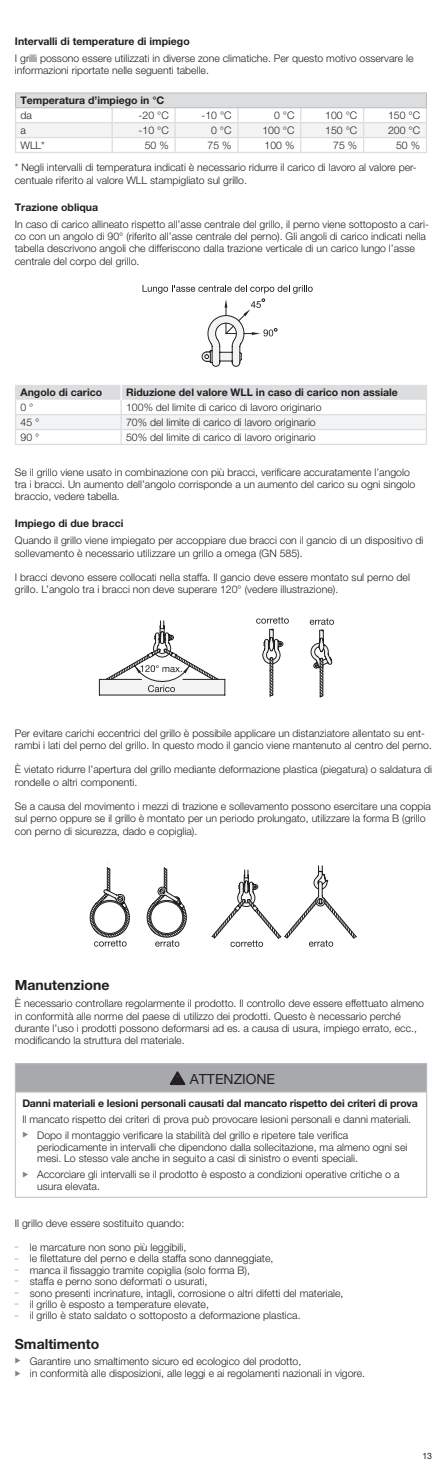
<style>
.page{position:relative;width:447px;height:1474px;background:#fff}
.page>*{position:absolute;margin:0;border:0;box-sizing:border-box;transform-origin:0 0}
.t1{font:700 14px "Helvetica Neue LT Pro";color:#231f20}
.t2{font:14px "Helvetica Neue LT Pro";color:#231f20}
.t3{font:300 10.5px/12.2px "Helvetica Neue LT Pro";color:#231f20}
.t4{font:700 10.5px "Helvetica Neue LT Pro";color:#231f20}
.t5{font:8.75px "Helvetica Neue LT Pro";color:#231f20}
</style>
<div class="page">
<hr style="left:15px;top:152px;width:97px;height:1px;background:#dcdddf">
<hr style="left:112px;top:152px;width:63px;height:1px;background:#dcdddf">
<hr style="left:175px;top:152px;width:63px;height:1px;background:#dcdddf">
<hr style="left:238px;top:152px;width:62px;height:1px;background:#dcdddf">
<hr style="left:300px;top:152px;width:63px;height:1px;background:#dcdddf">
<hr style="left:363px;top:152px;width:64px;height:1px;background:#dcdddf">
<svg style="left:15px;top:93px;width:412px;height:59px"></svg>
<hr style="left:112px;top:93px;width:63px;height:1px;background:#bcbdc0">
<hr style="left:175px;top:93px;width:63px;height:1px;background:#bcbdc0">
<hr style="left:238px;top:93px;width:62px;height:1px;background:#bcbdc0">
<hr style="left:300px;top:93px;width:63px;height:1px;background:#bcbdc0">
<hr style="left:363px;top:93px;width:63px;height:1px;background:#bcbdc0">
<hr style="left:15px;top:107px;width:97px;height:1px;background:#bcbdc0">
<hr style="left:112px;top:107px;width:63px;height:1px;background:#bcbdc0">
<hr style="left:175px;top:107px;width:63px;height:1px;background:#bcbdc0">
<hr style="left:238px;top:107px;width:62px;height:1px;background:#bcbdc0">
<hr style="left:300px;top:107px;width:63px;height:1px;background:#bcbdc0">
<hr style="left:363px;top:107px;width:63px;height:1px;background:#bcbdc0">
<svg style="left:142px;top:285px;width:170px;height:82px"></svg>
<hr style="left:15px;top:444px;width:106px;height:1px;background:#dcdddf">
<hr style="left:121px;top:444px;width:306px;height:1px;background:#dcdddf">
<svg style="left:15px;top:385px;width:412px;height:59px"></svg>
<svg style="left:98px;top:617px;width:236px;height:80px"></svg>
<svg style="left:89px;top:865px;width:268px;height:81px"></svg>
<div style="left:15px;top:1063px;width:411px;height:29px;background:#a8a9ad"></div>
<hr style="left:15px;top:1092px;width:1px;height:104px;background:#bcbdc0">
<hr style="left:426px;top:1092px;width:1px;height:104px;background:#bcbdc0">
<hr style="left:15px;top:1196px;width:412px;height:1px;background:#bcbdc0">
<hr style="left:15px;top:1063px;width:412px;height:1px;background:#bcbdc0">
<svg style="left:15px;top:1064px;width:1px;height:27px"></svg>
<svg style="left:426px;top:1064px;width:1px;height:27px"></svg>
<hr style="left:15px;top:1091px;width:412px;height:1px;background:#bcbdc0">
<svg style="left:170px;top:1071px;width:15px;height:13px"></svg>
<p class="t4" style="left:15px;top:34px;width:176px">Intervalli di temperature di impiego</p>
<p class="t3" style="left:15px;top:52px;width:400px">I grilli possono essere utilizzati in diverse zone climatiche. Per questo motivo osservare le informazioni riportate nelle seguenti tabelle.</p>
<p class="t4" style="left:20px;top:94px;width:145px">Temperatura d’impiego in °C</p>
<p class="t3" style="left:20px;top:109px;width:13px">da</p>
<p class="t3" style="left:138px;top:109px;width:32px">-20 °C</p>
<p class="t3" style="left:201px;top:109px;width:32px">-10 °C</p>
<p class="t3" style="left:274px;top:109px;width:22px">0 °C</p>
<p class="t3" style="left:325px;top:109px;width:34px">100 °C</p>
<p class="t3" style="left:388px;top:109px;width:34px">150 °C</p>
<p class="t3" style="left:20px;top:124px;width:7px">a</p>
<p class="t3" style="left:138px;top:124px;width:32px">-10 °C</p>
<p class="t3" style="left:211px;top:124px;width:22px">0 °C</p>
<p class="t3" style="left:262px;top:124px;width:34px">100 °C</p>
<p class="t3" style="left:325px;top:124px;width:34px">150 °C</p>
<p class="t3" style="left:388px;top:124px;width:34px">200 °C</p>
<p class="t3" style="left:20px;top:139px;width:26px">WLL*</p>
<p class="t3" style="left:145px;top:139px;width:25px">50 %</p>
<p class="t3" style="left:207px;top:139px;width:25px">75 %</p>
<p class="t3" style="left:264px;top:139px;width:31px">100 %</p>
<p class="t3" style="left:333px;top:139px;width:25px">75 %</p>
<p class="t3" style="left:15px;top:133px;width:406px;line-height:22.6px;text-indent:381px">50 % * Negli intervalli di temperatura indicati è necessario ridurre il carico di lavoro al valore per-</p>
<p class="t3" style="left:15px;top:173px;width:233px">centuale riferito al valore WLL stampigliato sul grillo.</p>
<p class="t4" style="left:15px;top:200px;width:85px">Trazione obliqua</p>
<p class="t3" style="left:15px;top:218px;width:415px">In caso di carico allineato rispetto all’asse centrale del grillo, il perno viene sottoposto a cari&shy;co con un angolo di 90° (riferito all’asse centrale del perno). Gli angoli di carico indicati nella tabella descrivono angoli che differiscono dalla trazione verticale di un carico lungo l’asse centrale del corpo del grillo.</p>
<p class="t4" style="left:20px;top:386px;width:83px">Angolo di carico</p>
<p class="t4" style="left:126px;top:386px;width:273px">Riduzione del valore WLL in caso di carico non assiale</p>
<p class="t3" style="left:20px;top:400px;width:14px">0 °</p>
<p class="t3" style="left:126px;top:400px;width:197px">100% del limite di carico di lavoro originario</p>
<p class="t3" style="left:20px;top:416px;width:20px">45 °</p>
<p class="t3" style="left:126px;top:416px;width:191px">70% del limite di carico di lavoro originario</p>
<p class="t3" style="left:20px;top:430px;width:20px">90 °</p>
<p class="t3" style="left:126px;top:430px;width:191px">50% del limite di carico di lavoro originario</p>
<p class="t3" style="left:15px;top:465px;width:402px">Se il grillo viene usato in combinazione con più bracci, verificare accuratamente l’angolo tra i bracci. Un aumento dell’angolo corrisponde a un aumento del carico su ogni singolo braccio, vedere tabella.</p>
<p class="t4" style="left:15px;top:517px;width:110px">Impiego di due bracci</p>
<p class="t3" style="left:15px;top:534px;width:410px">Quando il grillo viene impiegato per accoppiare due bracci con il gancio di un dispositivo di sollevamento è necessario utilizzare un grillo a omega (GN 585).</p>
<p class="t3" style="left:15px;top:571px;width:396px">I bracci devono essere collocati nella staffa. Il gancio deve essere montato sul perno del grillo. L’angolo tra i bracci non deve superare 120° (vedere illustrazione).</p>
<p class="t3" style="left:15px;top:726px;width:418px">Per evitare carichi eccentrici del grillo è possibile applicare un distanziatore allentato su ent&shy;rambi i lati del perno del grillo. In questo modo il gancio viene mantenuto al centro del perno.</p>
<p class="t3" style="left:15px;top:763px;width:418px">È vietato ridurre l’apertura del grillo mediante deformazione plastica (piegatura) o saldatura di rondelle o altri componenti.</p>
<p class="t3" style="left:15px;top:800px;width:417px">Se a causa del movimento i mezzi di trazione e sollevamento possono esercitare una coppia sul perno oppure se il grillo è montato per un periodo prolungato, utilizzare la forma B (grillo con perno di sicurezza, dado e copiglia).</p>
<h1 class="t1" style="left:15px;top:976px;width:96px">Manutenzione</h1>
<p class="t3" style="left:15px;top:997px;width:410px">È necessario controllare regolarmente il prodotto. Il controllo deve essere effettuato almeno in conformità alle norme del paese di utilizzo dei prodotti. Questo è necessario perché durante l’uso i prodotti possono deformarsi ad es. a causa di usura, impiego errato, ecc., modificando la struttura del materiale.</p>
<h1 class="t2" style="left:190px;top:1071px;width:87px">ATTENZIONE</h1>
<p class="t4" style="left:22px;top:1096px;width:397px">Danni materiali e lesioni personali causati dal mancato rispetto dei criteri di prova</p>
<p class="t3" style="left:37px;top:1110px;width:375px;line-height:16.3px;text-indent:-15px">Il mancato rispetto dei criteri di prova può provocare lesioni personali e danni materiali.<br>Dopo il montaggio verificare la stabilità del grillo e ripetere tale verifica</p>
<p class="t3" style="left:37px;top:1140px;width:371px;line-height:11.4px">periodicamente in intervalli che dipendono dalla sollecitazione, ma almeno ogni sei mesi. Lo stesso vale anche in seguito a casi di sinistro o eventi speciali.</p>
<p class="t3" style="left:37px;top:1168px;width:363px;line-height:11.4px">Accorciare gli intervalli se il prodotto è esposto a condizioni operative critiche o a usura elevata.</p>
<p class="t3" style="left:15px;top:1217px;width:171px">Il grillo deve essere sostituito quando:</p>
<p class="t3" style="left:15px;top:1240px;width:173px"><sup>–</sup> le marcature non sono più leggibili,</p>
<p class="t3" style="left:15px;top:1252px;width:260px"><sup>–</sup> le filettature del perno e della staffa sono danneggiate,</p>
<p class="t3" style="left:15px;top:1263px;width:236px"><sup>–</sup> manca il fissaggio tramite copiglia (solo forma B),</p>
<p class="t3" style="left:15px;top:1275px;width:194px"><sup>–</sup> staffa e perno sono deformati o usurati,</p>
<p class="t3" style="left:15px;top:1286px;width:330px"><sup>–</sup> sono presenti incrinature, intagli, corrosione o altri difetti del materiale,</p>
<p class="t3" style="left:15px;top:1297px;width:195px"><sup>–</sup> il grillo è esposto a temperature elevate,</p>
<p class="t3" style="left:15px;top:1309px;width:287px"><sup>–</sup> il grillo è stato saldato o sottoposto a deformazione plastica.</p>
<h1 class="t1" style="left:15px;top:1334px;width:86px">Smaltimento</h1>
<p class="t3" style="left:30px;top:1354px;width:336px">Garantire uno smaltimento sicuro ed ecologico del prodotto,<br>in conformità alle disposizioni, alle leggi e ai regolamenti nazionali in vigore.</p>
<p class="t5" style="left:422px;top:1450px;width:11px">13</p>
</div>
